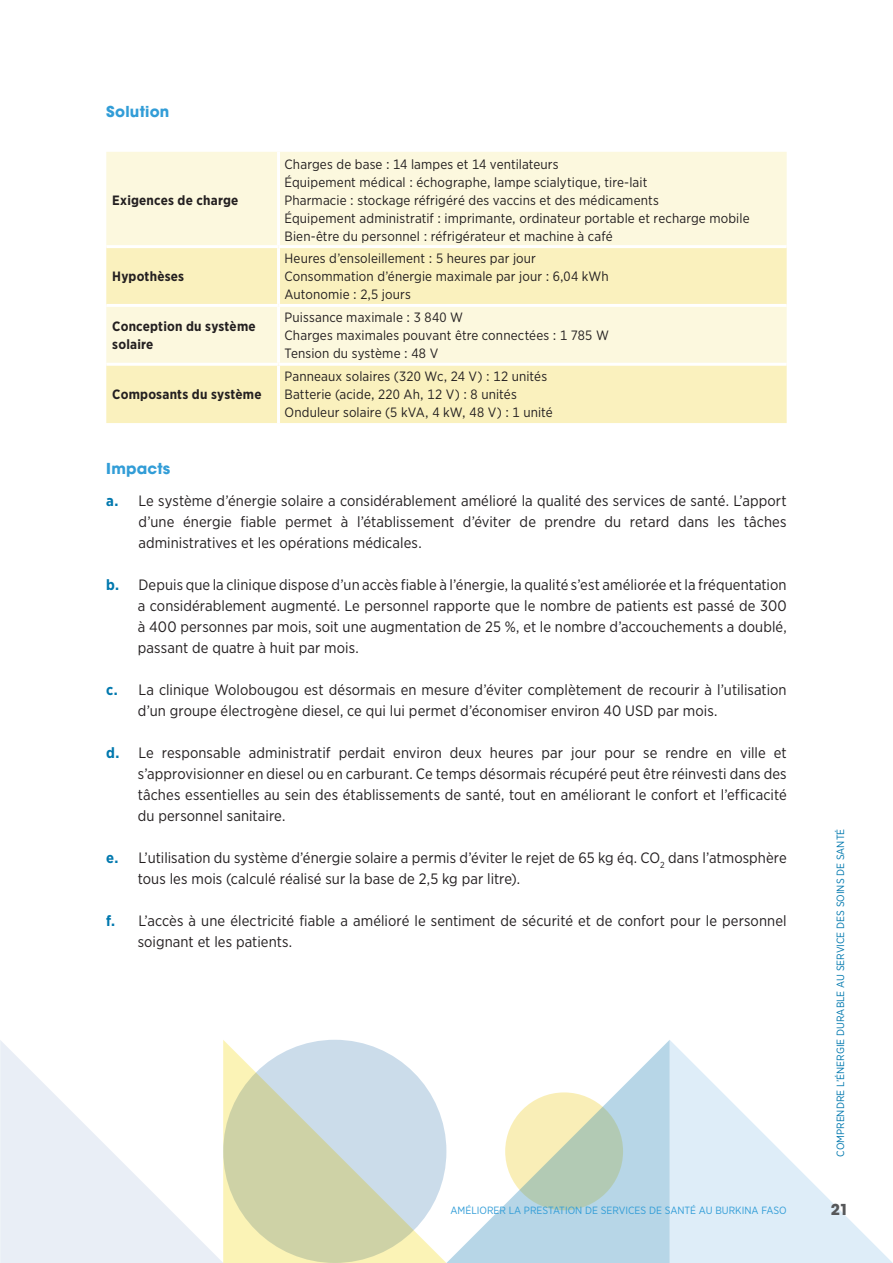
<style>
.page{position:relative;width:893px;height:1263px;background:#fff}
.page>*{position:absolute;margin:0;border:0;box-sizing:border-box;transform-origin:0 0}
.t1{font:15px/21px "Gotham Narrow";letter-spacing:.005em;color:#231f20;text-align:justify}
._03_Subheadline{font:700 15px "ITC Avant Garde Std";letter-spacing:.015em;color:#329dd7}
.t2{font:700 15px "ITC Avant Garde Std";color:#57585a}
.Tables_Text{font:13.5px/18px "Gotham Narrow";letter-spacing:.01em;color:#231f20}
.Tables_Text-2{font:700 13.5px/18px "Gotham Narrow";letter-spacing:.015em;color:#231f20}
.t3{font:10.5px "Gotham Narrow";color:#329dd7}
.t4{font:10.5px "Gotham Narrow";color:#0078ae}
.s1{font-weight:700;color:#0078ae}
</style>
<div class="page">
<svg style="left:223px;top:1040px;width:223px;height:223px;background:#d6decb"></svg>
<svg style="left:1px;top:1041px;width:222px;height:222px;fill:#e9eef6"></svg>
<svg style="left:446px;top:1040px;width:224px;height:223px"></svg>
<svg style="left:670px;top:1040px;width:223px;height:223px"></svg>
<svg style="left:0;top:1040px;width:1px;height:223px"></svg>
<div style="left:106px;top:152px;width:681px;height:93px;background:#fcf8de"></div>
<svg style="left:106px;top:248px;width:681px;height:175px;background:#faf3c8"></svg>
<hr style="left:277px;top:152px;width:3px;height:93px;background:#fff">
<hr style="left:277px;top:248px;width:3px;height:56px;background:#fff">
<hr style="left:106px;top:304px;width:173px;height:3px;background:#fff">
<hr style="left:279px;top:304px;width:508px;height:3px;background:#fff">
<hr style="left:277px;top:307px;width:3px;height:56px;background:#fff">
<hr style="left:106px;top:363px;width:173px;height:3px;background:#fff">
<hr style="left:279px;top:363px;width:508px;height:3px;background:#fff">
<hr style="left:277px;top:366px;width:3px;height:57px;background:#fff">
<p class="_03_Subheadline" style="left:106px;top:102px;width:65px">Solution</p>
<p class="Tables_Text-2" style="left:112px;top:191px;width:128px">Exigences de charge</p>
<p class="Tables_Text-2" style="left:112px;top:268px;width:73px">Hypothèses</p>
<p class="Tables_Text" style="left:285px;top:155px;width:467px">Charges de base : 14 lampes et 14 ventilateurs<br>Équipement médical : échographe, lampe scialytique, tire-lait<br>Pharmacie : stockage réfrigéré des vaccins et des médicaments<br>Équipement administratif : imprimante, ordinateur portable et recharge mobile Bien-être du personnel : réfrigérateur et machine à café</p>
<p class="Tables_Text" style="left:285px;top:249px;width:326px">Heures d’ensoleillement : 5 heures par jour<br>Consommation d’énergie maximale par jour : 6,04 kWh<br>Autonomie : 2,5 jours</p>
<p class="Tables_Text-2" style="left:112px;top:317px;width:145px">Conception du système solaire</p>
<p class="Tables_Text" style="left:285px;top:308px;width:326px">Puissance maximale : 3 840 W<br>Charges maximales pouvant être connectées : 1 785 W<br>Tension du système : 48 V</p>
<p class="Tables_Text-2" style="left:112px;top:385px;width:151px">Composants du système</p>
<p class="Tables_Text" style="left:285px;top:367px;width:270px">Panneaux solaires (320 Wc, 24 V) : 12 unités<br>Batterie (acide, 220 Ah, 12 V) : 8 unités<br>Onduleur solaire (5 kVA, 4 kW, 48 V) : 1 unité</p>
<p class="_03_Subheadline" style="left:106px;top:459px;width:66px">Impacts</p>
<p class="t1" style="left:138px;top:490px;width:650px;text-indent:-32px"><span class="s1">a.</span> Le système d’énergie solaire a considérablement amélioré la qualité des services de santé. L’apport d’une énergie fiable permet à l’établissement d’éviter de prendre du retard dans les tâches administratives et les opérations médicales.</p>
<p class="t1" style="left:138px;top:574px;width:650px;text-indent:-32px"><span class="s1">b.</span> Depuis que la clinique dispose d’un accès fiable à l’énergie, la qualité s’est améliorée et la fréquentation a considérablement augmenté. Le personnel rapporte que le nombre de patients est passé de 300 à 400 personnes par mois, soit une augmentation de 25 %, et le nombre d’accouchements a doublé, passant de quatre à huit par mois.</p>
<p class="t1" style="left:138px;top:679px;width:650px;text-indent:-32px"><span class="s1">c.</span> La clinique Wolobougou est désormais en mesure d’éviter complètement de recourir à l’utilisation d’un groupe électrogène diesel, ce qui lui permet d’économiser environ 40 USD par mois.</p>
<p class="t1" style="left:138px;top:742px;width:650px;text-indent:-32px"><span class="s1">d.</span> Le responsable administratif perdait environ deux heures par jour pour se rendre en ville et s’approvisionner en diesel ou en carburant. Ce temps désormais récupéré peut être réinvesti dans des tâches essentielles au sein des établissements de santé, tout en améliorant le confort et l’efficacité du personnel sanitaire.</p>
<p class="t1" style="left:138px;top:847px;width:650px;text-indent:-32px"><span class="s1">e.</span> L’utilisation du système d’énergie solaire a permis d’éviter le rejet de 65 kg éq. CO<sub>2</sub> dans l’atmosphère tous les mois (calculé réalisé sur la base de 2,5 kg par litre).</p>
<p class="t1" style="left:138px;top:910px;width:650px;text-indent:-32px"><span class="s1">f.</span> L’accès à une électricité fiable a amélioré le sentiment de sécurité et de confort pour le personnel soignant et les patients.</p>
<p class="t4" style="left:834px;top:1157px;width:328px;rotate:-90deg">Comprendrel’énergiedurableauservicedessoinsdesanté</p>
<p class="t3" style="left:450px;top:1203px;width:338px">AMÉLIORER LA PRESTATION DE SERVICES DE SANTÉ AU BURKINA FASO</p>
<p class="t2" style="left:831px;top:1200px;width:20px">21</p>
</div>
